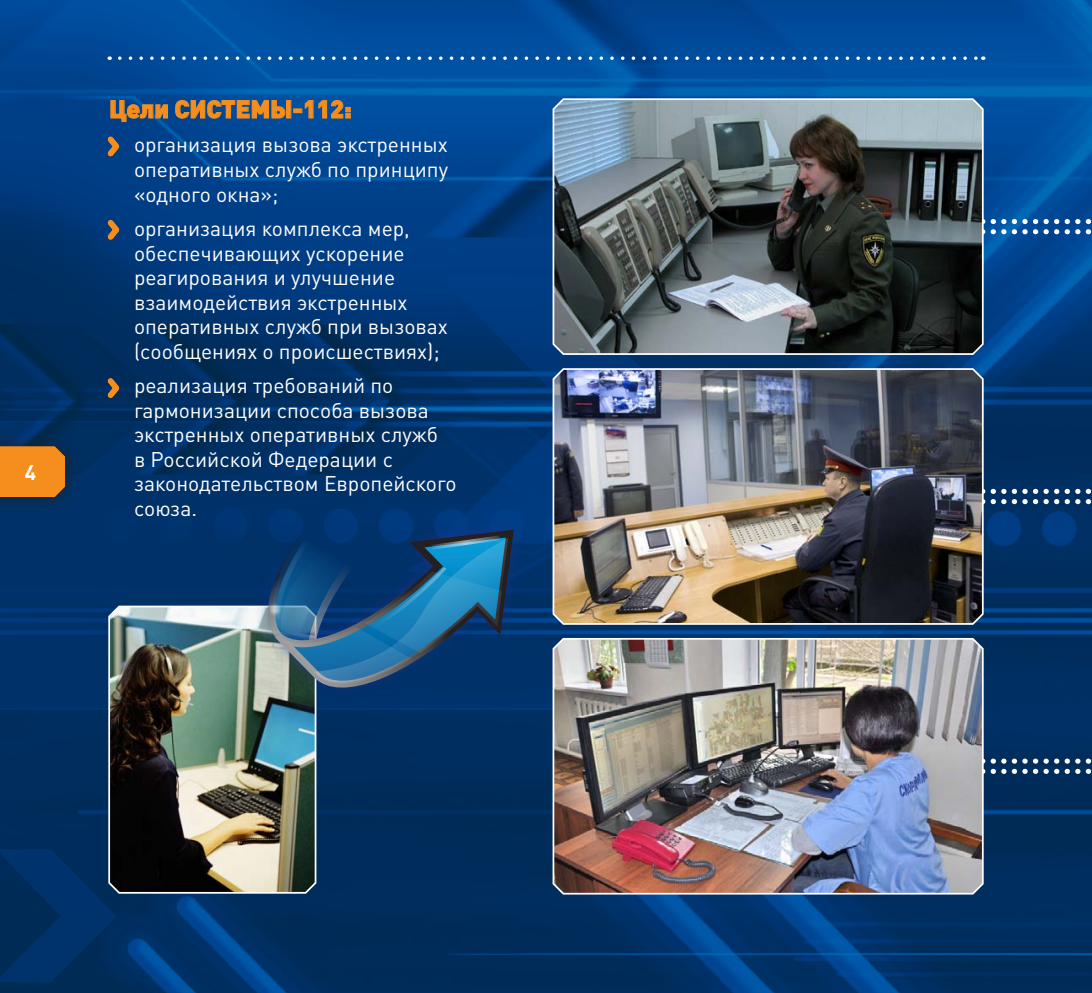
<style>
.page{position:relative;width:1092px;height:993px;background:#fff}
.page>*{position:absolute;margin:0;border:0;box-sizing:border-box;transform-origin:0 0}
.t1{font:900 24.5px "DIN Pro";color:#f68e1e}
.t2{font:21px/24.5px "DIN Pro";color:#fff}
.t3{font:700 21px "DIN Pro";color:#fff}
</style>
<div class="page">
<img style="left:0;top:0;width:1092px;height:992px">
<svg style="left:984px;top:219px;width:108px;height:15px"></svg>
<svg style="left:984px;top:488px;width:108px;height:16px"></svg>
<svg style="left:984px;top:758px;width:108px;height:15px"></svg>
<svg style="left:110px;top:100px;width:58px;height:22px"></svg>
<svg style="left:175px;top:100px;width:175px;height:19px;background:#3d5c7c"></svg>
<img style="left:107px;top:604px;width:210px;height:290px">
<img style="left:551px;top:97px;width:433px;height:259px">
<img style="left:551px;top:366px;width:433px;height:259px">
<img style="left:551px;top:636px;width:433px;height:259px">
<div style="left:197px;top:442px;width:48px;height:47px;background:#002f62"></div>
<img style="left:166px;top:489px;width:79px;height:242px">
<img style="left:245px;top:442px;width:328px;height:328px">
<svg style="left:251px;top:476px;width:263px;height:222px;background:#195080"></svg>
<svg style="left:120px;top:56px;width:863px;height:4px;background:#3876b4"></svg>
<svg style="left:102px;top:131px;width:22px;height:30px"></svg>
<svg style="left:102px;top:214px;width:22px;height:31px"></svg>
<svg style="left:102px;top:373px;width:22px;height:30px"></svg>
<div style="left:0;top:429px;width:80px;height:83px;background:#231f20;opacity:.85"></div>
<div style="left:0;top:446px;width:65px;height:51px;background:#f68e1e"></div>
<p class="t3" style="left:25px;top:457px;width:13px">4</p>
<p class="t1" style="left:109px;top:92px;width:244px">Цели СИСТЕМЫ-112:</p>
<p class="t2" style="left:134px;top:132px;width:315px;text-align:justify">организация вызова экстренных оперативных служб по принципу «одного окна»;</p>
<p class="t2" style="left:134px;top:215px;width:315px">организация комплекса мер, обеспечивающих ускорение реагирования и улучшение взаимодействия экстренных оперативных служб при вызовах (сообщениях о происшествиях);</p>
<p class="t2" style="left:134px;top:372px;width:324px">реализация требований по гармонизации способа вызова экстренных оперативных служб<br>в Российской Федерации с законодательством Европейского союза.</p>
</div>
